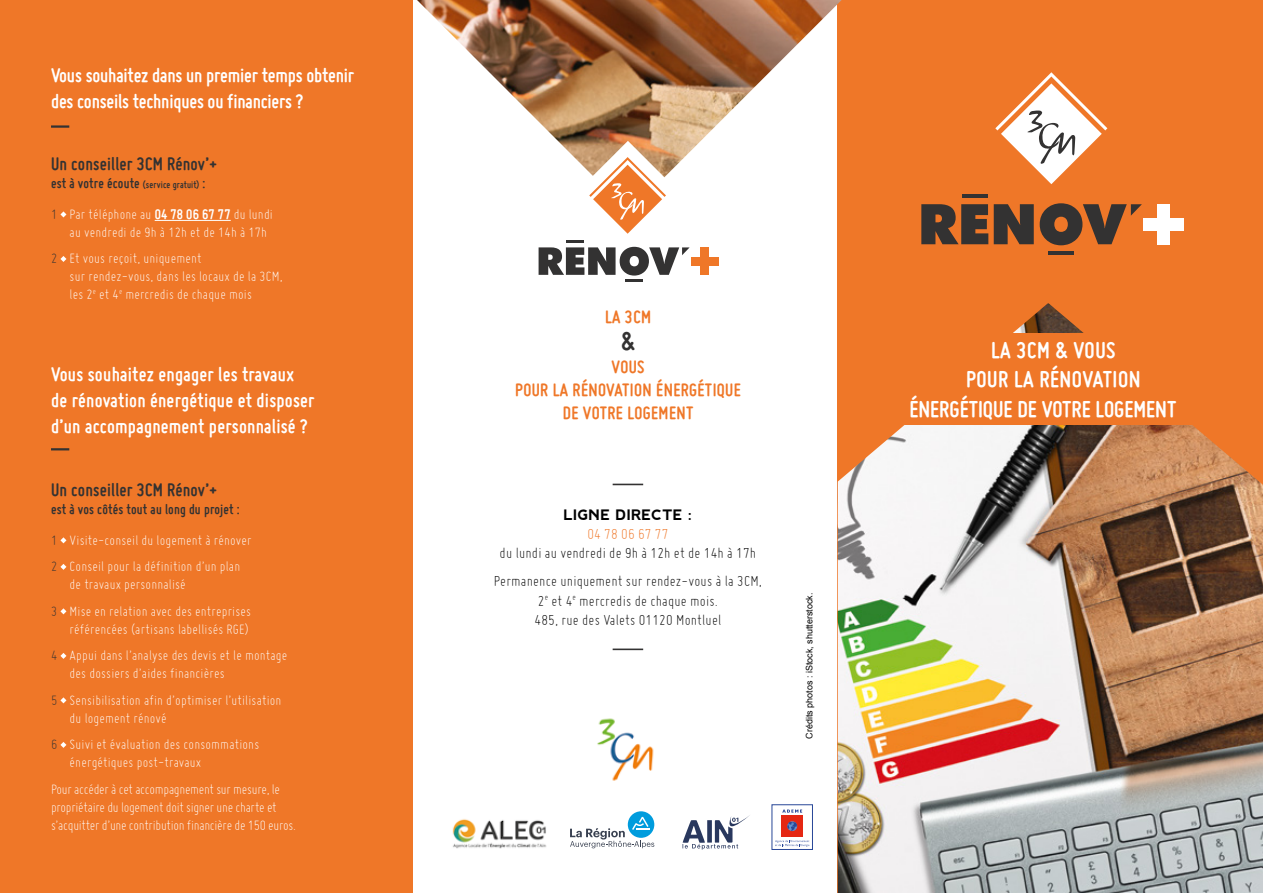
<style>
.page{position:relative;width:1263px;height:893px;background:#fff}
.page>*{position:absolute;margin:0;border:0;box-sizing:border-box;transform-origin:0 0}
.t1{font:700 27.75px "Miso";color:#333232}
.t2{font:700 24.6px "Miso";letter-spacing:.02em;color:#fff}
.t3{font:700 24.6px "Miso";color:#fff}
.t4{font:700 21.15px/26.1px "Miso";letter-spacing:.01em;color:#fff}
.t5{font:700 21.15px/26.1px "Miso";letter-spacing:-.01em;color:#fff}
.t6{font:700 19.5px "Miso";letter-spacing:.01em;color:#333232}
.t7{font:700 19.2px/23.1px "Miso";letter-spacing:.02em;color:#ef7728;text-align:center}
.t8{font:300 16.05px/28.3px "Miso";letter-spacing:.01em;color:#000;text-align:center}
.t9{font:300 16.05px "Miso";letter-spacing:.01em;color:#ef7728}
.t10{font:300 15px/18px "Miso";letter-spacing:.01em;color:#fff}
.t11{font:300 15px/18px "Miso";letter-spacing:-.02em;color:#fff}
.t12{font:14.4px "Abside";letter-spacing:.01em;color:#000}
.t13{font:9px "Arial";color:#000}
.s1{font-weight:700;color:#333232}
.s2{font-weight:700;font-size:10.5px;color:#333232}
.s3{color:#333232}
.s4{font-weight:700}
</style>
<div class="page">
<div style="left:838px;top:0;width:425px;height:893px;background:#ef7728"></div>
<svg style="left:921px;top:204px;width:67px;height:40px"></svg>
<svg style="left:994px;top:204px;width:40px;height:40px;background:#503c30"></svg>
<div style="left:1157px;top:204px;width:13px;height:40px;background:#fff"></div>
<div style="left:1143px;top:218px;width:40px;height:13px;background:#fff"></div>
<hr style="left:962px;top:194px;width:25px;height:4px;background:#333232">
<hr style="left:1048px;top:251px;width:26px;height:4px;background:#333232">
<svg style="left:995px;top:72px;width:112px;height:112px"></svg>
<svg style="left:1040px;top:203px;width:102px;height:42px"></svg>
<img style="left:838px;top:303px;width:425px;height:590px">
<img style="left:452px;top:819px;width:95px;height:30px">
<hr style="left:613px;top:484px;width:30px;height:1px;background:#333232">
<hr style="left:613px;top:648px;width:30px;height:2px;background:#333232">
<img style="left:597px;top:718px;width:57px;height:63px">
<img style="left:417px;top:0;width:425px;height:212px">
<div style="left:700px;top:247px;width:9px;height:28px;background:#ef7728"></div>
<div style="left:691px;top:257px;width:27px;height:9px;background:#ef7728"></div>
<svg style="left:539px;top:141px;width:151px;height:141px"></svg>
<div style="left:0;top:0;width:412px;height:893px;background:#ef7728"></div>
<hr style="left:155px;top:220px;width:76px;height:1px;background:#fff">
<svg style="left:60px;top:211px;width:6px;height:6px"></svg>
<svg style="left:60px;top:256px;width:6px;height:6px"></svg>
<hr style="left:51px;top:125px;width:18px;height:3px;background:#333232">
<svg style="left:60px;top:537px;width:6px;height:6px"></svg>
<svg style="left:60px;top:564px;width:6px;height:6px"></svg>
<svg style="left:60px;top:608px;width:6px;height:6px"></svg>
<svg style="left:60px;top:653px;width:6px;height:6px"></svg>
<svg style="left:60px;top:697px;width:6px;height:6px"></svg>
<svg style="left:60px;top:742px;width:6px;height:6px"></svg>
<svg style="left:51px;top:448px;width:18px;height:2px"></svg>
<div style="left:873px;top:333px;width:361px;height:92px;background:#ef7728"></div>
<svg style="left:628px;top:811px;width:26px;height:27px"></svg>
<svg style="left:570px;top:817px;width:84px;height:31px"></svg>
<div style="left:772px;top:805px;width:41px;height:45px;border:1px solid #284798"></div>
<div style="left:781px;top:816px;width:22px;height:21px;background:#e52713"></div>
<svg style="left:787px;top:821px;width:10px;height:10px"></svg>
<svg style="left:782px;top:809px;width:20px;height:4px"></svg>
<svg style="left:775px;top:840px;width:34px;height:7px"></svg>
<svg style="left:682px;top:815px;width:68px;height:35px"></svg>
<h3 class="t5" style="left:51px;top:62px;width:305px">Vous souhaitez dans un premier temps obtenir des conseils techniques ou financiers ?</h3>
<h3 class="t6" style="left:51px;top:153px;width:168px">Un conseiller 3CM Rénov’+</h3>
<p class="t10" style="left:51px;top:168px;width:223px;line-height:30.8px"><span class="s1">est à votre écoute</span> <span class="s2">(service gratuit)</span> <span class="s1">:<br></span><span class="s3">1</span> Par téléphone au <span class="s4">04 78 06 67 77</span> du lundi</p>
<p class="t10" style="left:51px;top:219px;width:218px;line-height:26.5px;text-indent:19px">au vendredi de 9h à 12h et de 14h à 17h<br><span class="s3">2</span> Et vous reçoit, uniquement</p>
<p class="t10" style="left:70px;top:267px;width:214px">sur rendez-vous, dans les locaux de la 3CM, les 2<sup>e</sup> et 4<sup>e</sup> mercredis de chaque mois</p>
<h3 class="t4" style="left:51px;top:361px;width:265px">Vous souhaitez engager les travaux de rénovation énergétique et disposer d’un accompagnement personnalisé ?</h3>
<h3 class="t6" style="left:51px;top:479px;width:168px">Un conseiller 3CM Rénov’+</h3>
<p class="t10" style="left:51px;top:494px;width:202px;line-height:30.8px"><span class="s1">est à vos côtés tout au long du projet :<br></span><span class="s3">1</span> Visite-conseil du logement à rénover</p>
<p class="t10" style="left:70px;top:557px;width:172px;text-indent:-19px"><span class="s3">2</span> Conseil pour la définition d’un plan de travaux personnalisé</p>
<p class="t10" style="left:51px;top:602px;width:202px;text-align:right"><span class="s3">3</span> Mise en relation avec des entreprises référencées (artisans labellisés RGE)</p>
<p class="t10" style="left:70px;top:646px;width:219px;text-indent:-19px"><span class="s3">4</span> Appui dans l’analyse des devis et le montage des dossiers d’aides financières</p>
<p class="t10" style="left:70px;top:691px;width:213px;text-indent:-19px"><span class="s3">5</span> Sensibilisation afin d’optimiser l’utilisation du logement rénové</p>
<p class="t10" style="left:70px;top:735px;width:191px;text-indent:-19px"><span class="s3">6</span> Suivi et évaluation des consommations énergétiques post-travaux</p>
<p class="t11" style="left:51px;top:780px;width:246px">Pour accéder à cet accompagnement sur mesure, le propriétaire du logement doit signer une charte et s’acquitter d’une contribution financière de 150 euros.</p>
<p class="t7" style="left:605px;top:305px;width:48px">LA 3CM</p>
<h1 class="t1" style="left:621px;top:325px;width:15px">&amp;</h1>
<p class="t7" style="left:515px;top:355px;width:227px">VOUS<br>POUR LA RÉNOVATION ÉNERGÉTIQUE<br>DE VOTRE LOGEMENT</p>
<p class="t12" style="left:564px;top:505px;width:130px">LIGNE DIRECTE :</p>
<p class="t9" style="left:587px;top:524px;width:83px">04 78 06 67 77</p>
<p class="t8" style="left:494px;top:538px;width:270px">du lundi au vendredi de 9h à 12h et de 14h à 17h<br>Permanence uniquement sur rendez-vous à la 3CM,</p>
<p class="t8" style="left:534px;top:591px;width:188px;line-height:19.2px;text-align:left">2<sup>e</sup> et 4<sup>e</sup> mercredis de chaque mois.<br>485, rue des Valets 01120 Montluel</p>
<p class="t13" style="left:803px;top:739px;width:148px;rotate:-90deg">Crédits photos : iStock, shutterstock.</p>
<h2 class="t2" style="left:991px;top:336px;width:126px">LA 3CM &amp; VOUS</h2>
<h2 class="t2" style="left:966px;top:365px;width:176px">POUR LA RÉNOVATION</h2>
<h2 class="t3" style="left:909px;top:395px;width:268px">ÉNERGÉTIQUE DE VOTRE LOGEMENT</h2>
</div>
